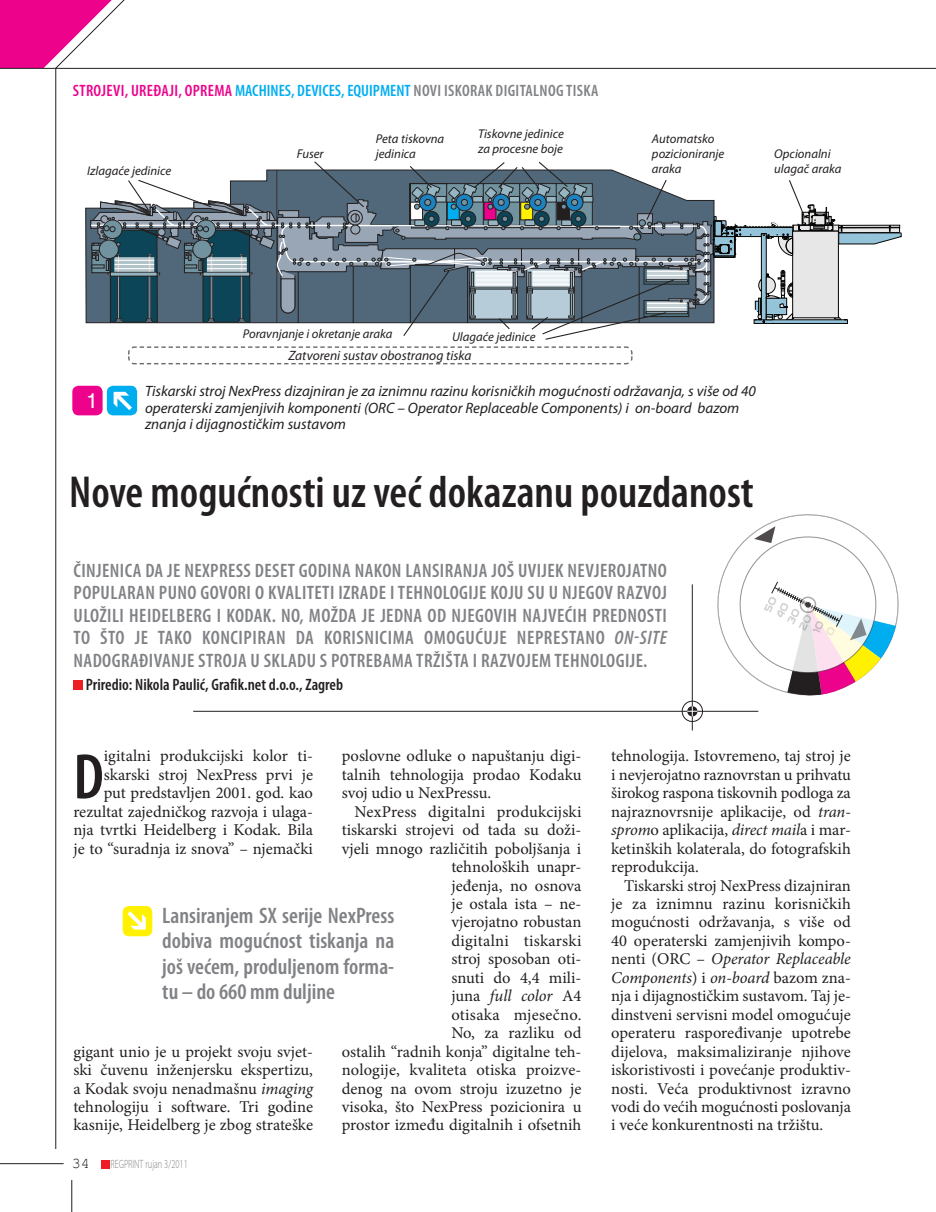
<style>
.page{position:relative;width:936px;height:1212px;background:#fff}
.page>*{position:absolute;margin:0;border:0;box-sizing:border-box;transform-origin:0 0}
.Osnovni_tekst_inicij{font:600 condensed 64.8px "Myriad Pro";color:#231f20}
.Naslov{font:600 condensed 45px "Myriad Pro";color:#231f20}
.Lead{font:600 condensed 22.5px/25.5px "Myriad Pro";color:#808285;text-align:justify}
.t1{font:21px "Helvetica CE";color:#fff}
.Podnaslov{font:600 condensed 19.5px/22.5px "Myriad Pro";letter-spacing:.02em;color:#808285;text-align:justify}
.Osnovni_tekst{font:16.5px/18.5px "Minion Pro";color:#231f20;text-align:justify}
.Osnovni_tekst_inicij-2{font:16.5px/18.5px "Minion Pro";color:#231f20;text-align:justify}
.t2{font:600 condensed 16.5px "Myriad Pro";letter-spacing:.02em;color:#00aeef}
.Autor{font:600 condensed 16.5px "Myriad Pro";color:#231f20}
.Potpis_pod_sliku{font:italic 15px/16.5px "Myriad Pro";color:#231f20}
.t3{font:15px "Courier New";color:#231f20}
.Potpis_pod_sliku-2{font:italic 13.5px "Myriad Pro";color:#231f20}
.Potpis_pod_sliku-3{font:italic 12.75px/15px "Myriad Pro";color:#231f20}
.t4{font:300 12px "Myriad Pro";color:#808285;scale:.7 1}
.s1{color:#ed028c}
.s2{color:#808285}
.s3{font-style:italic}
</style>
<div class="page">
<svg style="left:0;top:0;width:135px;height:68px"></svg>
<hr style="left:0;top:68px;width:935px;height:1px;background:#231f20">
<hr style="left:55px;top:68px;width:1px;height:1081px;background:#231f20">
<hr style="left:0;top:1163px;width:64px;height:1px;background:#231f20">
<hr style="left:71px;top:1180px;width:1px;height:32px;background:#231f20">
<div style="left:101px;top:1160px;width:9px;height:8px;background:#ee1d23"></div>
<hr style="left:692px;top:584px;width:1px;height:146px;background:#231f20">
<div style="left:682px;top:701px;width:20px;height:21px;border:1px solid #231f20;border-radius:50%"></div>
<hr style="left:193px;top:711px;width:565px;height:1px;background:#231f20">
<svg style="left:687px;top:706px;width:10px;height:10px"></svg>
<svg style="left:717px;top:514px;width:182px;height:182px"></svg>
<div style="left:73px;top:680px;width:10px;height:10px;background:#ee1d23"></div>
<div style="left:72px;top:386px;width:31px;height:29px;background:#ed028c;border-radius:6px"></div>
<div style="left:107px;top:386px;width:30px;height:29px;background:#00aeef;border-radius:6px"></div>
<svg style="left:114px;top:392px;width:18px;height:18px"></svg>
<div style="left:123px;top:906px;width:29px;height:30px;background:#fff101;border-radius:6px"></div>
<svg style="left:127px;top:911px;width:19px;height:18px"></svg>
<svg style="left:90px;top:161px;width:811px;height:204px"></svg>
<p class="t2" style="left:73px;top:80px;width:527px"><span class="s1">STROJEVI, UREĐAJI, OPREMA</span> MACHINES, DEVICES, EQUIPMENT <span class="s2">NOVI ISKORAK DIGITALNOG TISKA</span></p>
<p class="Potpis_pod_sliku-3" style="left:87px;top:163px;width:85px">Izlagaće jedinice</p>
<p class="Potpis_pod_sliku-3" style="left:297px;top:146px;width:28px">Fuser</p>
<p class="Potpis_pod_sliku-3" style="left:376px;top:131px;width:70px">Peta tiskovna jedinica</p>
<p class="Potpis_pod_sliku-3" style="left:478px;top:126px;width:87px">Tiskovne jedinice za procesne boje</p>
<p class="Potpis_pod_sliku-3" style="left:652px;top:131px;width:74px">Automatsko pozicioniranje araka</p>
<p class="Potpis_pod_sliku-3" style="left:774px;top:146px;width:69px">Opcionalni ulagač araka</p>
<p class="t1" style="left:86px;top:389px;width:13px">1</p>
<p class="Potpis_pod_sliku-3" style="left:243px;top:326px;width:151px">Poravnjanje i okretanje araka</p>
<p class="Potpis_pod_sliku-3" style="left:452px;top:329px;width:85px">Ulagaće jedinice</p>
<p class="Potpis_pod_sliku-2" style="left:288px;top:347px;width:185px">Zatvoreni sustav obostranog tiska</p>
<p class="Potpis_pod_sliku" style="left:145px;top:383px;width:612px">Tiskarski stroj NexPress dizajniran je za iznimnu razinu korisničkih mogućnosti održavanja, s više od 40 operaterski zamjenjivih komponenti (ORC – Operator Replaceable Components) i on-board bazom znanja i dijagnostičkim sustavom</p>
<p class="Naslov" style="left:69px;top:465px;width:686px">Nove mogućnosti uz već dokazanu pouzdanost</p>
<p class="Podnaslov" style="left:74px;top:559px;width:595px">ČINJENICA DA JE NEXPRESS DESET GODINA NAKON LANSIRANJA JOŠ UVIJEK NEVJEROJATNO POPULARAN PUNO GOVORI O KVALITETI IZRADE I TEHNOLOGIJE KOJU SU U NJEGOV RAZVOJ ULOŽILI HEIDELBERG I KODAK. NO, MOŽDA JE JEDNA OD NJEGOVIH NAJVEĆIH PREDNOSTI TO ŠTO JE TAKO KONCIPIRAN DA KORISNICIMA OMOGUĆUJE NEPRESTANO <span class="s3">ON-SITE </span>NADOGRAĐIVANJE STROJA U SKLADU S POTREBAMA TRŽIŠTA I RAZVOJEM TEHNOLOGIJE.</p>
<p class="Autor" style="left:86px;top:674px;width:259px">Priredio: Nikola Paulić, Grafik.net d.o.o., Zagreb</p>
<p class="Osnovni_tekst_inicij-2" style="left:73px;top:747px;width:241px;text-align:right">igitalni produkcijski kolor ti&shy;skarski stroj NexPress prvi je<br>put predstavljen 2001. god. kao rezultat zajedničkog razvoja i ulaga&shy;nja tvrtki Heidelberg i Kodak. Bila je to “suradnja iz snova” – njemački</p>
<p class="Osnovni_tekst_inicij-2" style="left:342px;top:747px;width:241px">poslovne odluke o napuštanju digi&shy;talnih tehnologija prodao Kodaku svoj udio u NexPressu.</p>
<p class="Osnovni_tekst" style="left:342px;top:802px;width:241px;text-align:right">NexPress digitalni produkcijski tiskarski strojevi od tada su doži&shy;vjeli mnogo različitih poboljšanja i tehnoloških unapr-<br>jeđenja, no osnova<br>je ostala ista – ne-<br>vjerojatno robustan<br>digitalni tiskarski<br>stroj sposoban oti-<br>snuti do 4,4 mili-<br>juna <span class="s3">full color</span> A4<br>otisaka mjesečno.<br>No, za razliku od<br>ostalih “radnih konja” digitalne teh&shy;nologije, kvaliteta otiska proizve&shy;denog na ovom stroju izuzetno je visoka, što NexPress pozicionira u prostor između digitalnih i ofsetnih</p>
<p class="Osnovni_tekst_inicij" style="left:73px;top:737px;width:32px">D</p>
<p class="Lead" style="left:162px;top:902px;width:233px">Lansiranjem SX serije NexPress dobiva mogućnost tiskanja na još većem, produljenom forma&shy;tu – do 660 mm duljine</p>
<p class="Osnovni_tekst_inicij-2" style="left:73px;top:1042px;width:241px">gigant unio je u projekt svoju svjet&shy;ski čuvenu inženjersku ekspertizu, a Kodak svoju nenadmašnu <span class="s3">imaging </span>tehnologiju i software. Tri godine kasnije, Heidelberg je zbog strateške</p>
<p class="t3" style="left:72px;top:1154px;width:19px">34</p>
<p class="t4" style="left:111px;top:1156px;width:112px">REGPRINT rujan 3/2011</p>
<p class="Osnovni_tekst" style="left:611px;top:747px;width:241px">tehnologija. Istovremeno, taj stroj je i nevjerojatno raznovrstan u prihvatu širokog raspona tiskovnih podloga za najraznovrsnije aplikacije, od <span class="s3">tran&shy;sprom</span>o aplikacija, <span class="s3">direct mail</span>a i mar&shy;ketinških kolaterala, do fotografskih reprodukcija.</p>
<p class="Osnovni_tekst" style="left:611px;top:876px;width:241px;text-indent:13px">Tiskarski stroj NexPress dizajniran je za iznimnu razinu korisničkih mogućnosti održavanja, s više od 40 operaterski zamjenjivih kompo&shy;nenti (ORC – <span class="s3">Operator Replaceable Components</span>) i <span class="s3">on-board</span> bazom zna&shy;nja i dijagnostičkim sustavom. Taj je&shy;dinstveni servisni model omogućuje operateru raspoređivanje upotrebe dijelova, maksimaliziranje njihove iskoristivosti i povećanje produktiv&shy;nosti. Veća produktivnost izravno vodi do većih mogućnosti poslovanja i veće konkurentnosti na tržištu.</p>
</div>
